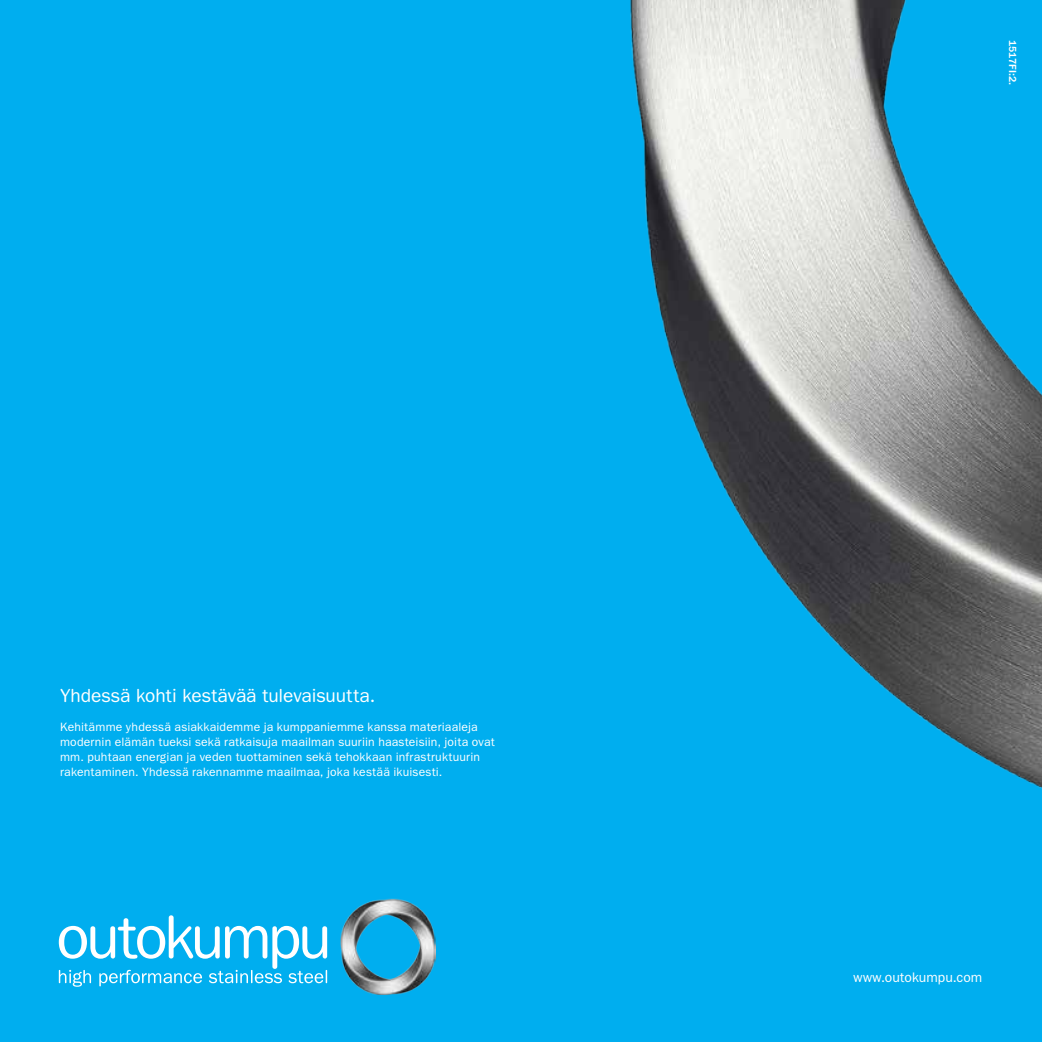
<style>
.page{position:relative;width:1042px;height:1042px;background:#00aeef}
.page>*{position:absolute;margin:0;border:0;box-sizing:border-box;transform-origin:0 0}
.t1{font:19.25px "Tee Franklin Forever Rounded";letter-spacing:-.005em;color:#fff}
.t2{font:14px "Tee Franklin Forever";letter-spacing:.005em;color:#fff}
.t3{font:12.25px/14.9px "Tee Franklin Forever";letter-spacing:.015em;color:#fff}
.t4{font:500 10.5px "Tee Franklin Forever";letter-spacing:-.015em;color:#fff}
</style>
<div class="page">
<img style="left:630px;top:0;width:412px;height:789px">
<img style="left:340px;top:899px;width:95px;height:95px">
<svg style="left:59px;top:915px;width:268px;height:72px"></svg>
<h1 class="t1" style="left:60px;top:684px;width:317px">Yhdessä kohti kestävää tulevaisuutta.</h1>
<p class="t3" style="left:60px;top:720px;width:436px">Kehitämme yhdessä asiakkaidemme ja kumppaniemme kanssa materiaaleja modernin elämän tueksi sekä ratkaisuja maailman suuriin haasteisiin, joita ovat mm. puhtaan energian ja veden tuottaminen sekä tehokkaan infrastruktuurin rakentaminen. Yhdessä rakennamme maailmaa, joka kestää ikuisesti.</p>
<p class="t4" style="left:1019px;top:40px;width:47px;rotate:90deg">1517FI:2.</p>
<p class="t2" style="left:853px;top:969px;width:130px">www.outokumpu.com</p>
</div>
